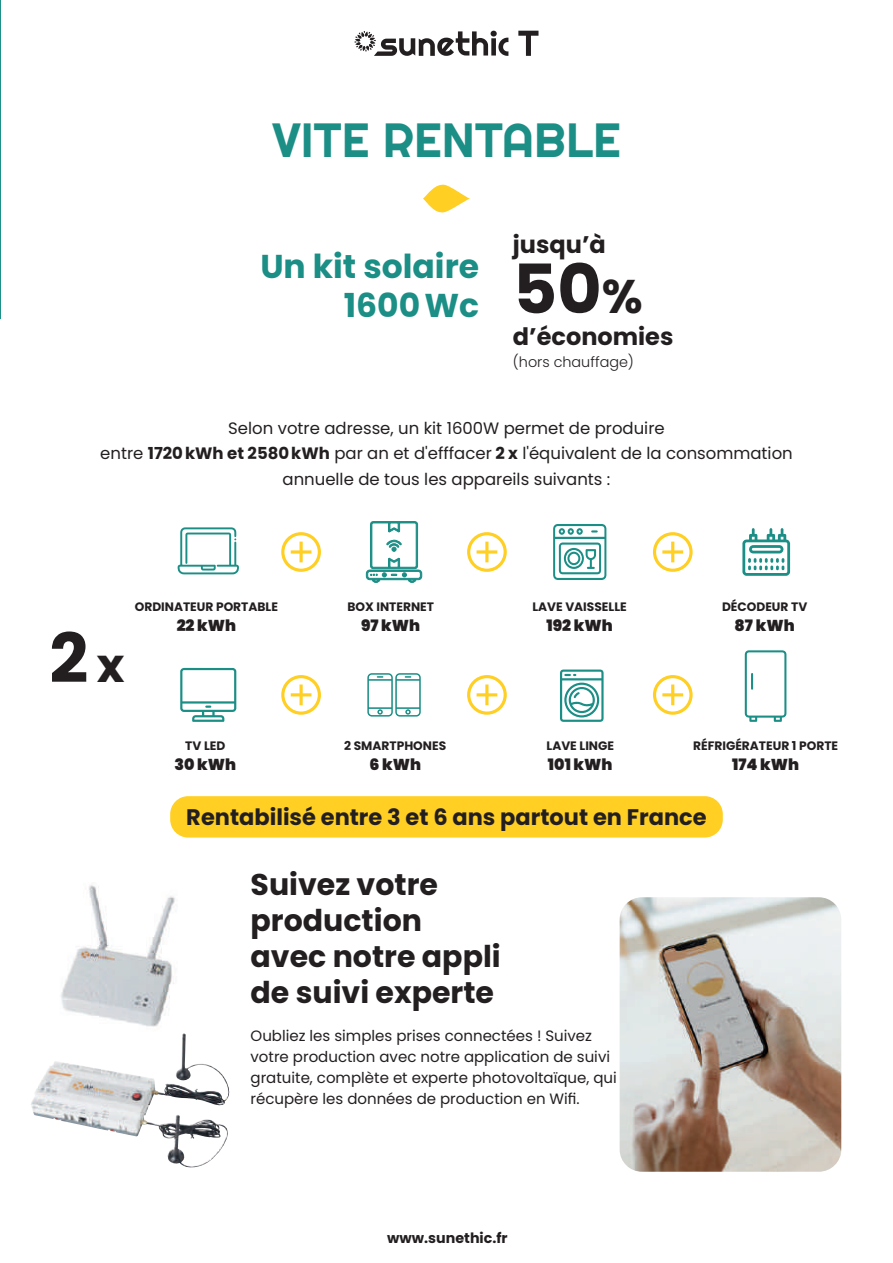
<style>
.page{position:relative;width:893px;height:1263px;background:#fff}
.page>*{position:absolute;margin:0;border:0;box-sizing:border-box;transform-origin:0 0}
.t1{font:700 68.25px "Poppins";color:#231f20}
.t2{font:48px "Righteous";color:#1b8e86}
.t3{font:700 33px "Poppins";color:#1b8e86}
.t4{font:700 30px/36px "Poppins";color:#231f20}
.t5{font:700 24px "Poppins";color:#231f20}
.t6{font:700 22.5px "Poppins";color:#231f20}
.t7{font:16.5px/25.5px "Poppins";color:#231f20;text-align:center}
.t8{font:900 15.75px "Poppins";color:#231f20}
.t9{font:15px/21px "Poppins";color:#231f20}
.t10{font:300 14.4px "Poppins";color:#231f20}
.t11{font:700 14.25px "Poppins";color:#231f20}
.t12{font:700 12.15px "Poppins";color:#231f20}
.s1{font-size:47.1px}
.s2{font-weight:700}
</style>
<div class="page">
<img style="left:61px;top:882px;width:125px;height:153px">
<img style="left:31px;top:1035px;width:198px;height:133px">
<div style="left:170px;top:796px;width:553px;height:41px;background:#ffcf23;border-radius:18px"></div>
<svg style="left:0;top:0;width:1px;height:320px"></svg>
<div style="left:281px;top:532px;width:40px;height:40px;border:3px solid #ffcf23;border-radius:50%"></div>
<svg style="left:299px;top:542px;width:4px;height:20px"></svg>
<svg style="left:291px;top:550px;width:20px;height:4px"></svg>
<div style="left:281px;top:675px;width:40px;height:40px;border:3px solid #ffcf23;border-radius:50%"></div>
<svg style="left:299px;top:684px;width:4px;height:21px"></svg>
<hr style="left:291px;top:693px;width:20px;height:3px;background:#ffcf23">
<div style="left:467px;top:532px;width:40px;height:40px;border:3px solid #ffcf23;border-radius:50%"></div>
<hr style="left:485px;top:542px;width:3px;height:20px;background:#ffcf23">
<svg style="left:477px;top:550px;width:20px;height:4px"></svg>
<div style="left:467px;top:675px;width:40px;height:40px;border:3px solid #ffcf23;border-radius:50%"></div>
<hr style="left:485px;top:684px;width:3px;height:21px;background:#ffcf23">
<hr style="left:477px;top:693px;width:20px;height:3px;background:#ffcf23">
<div style="left:653px;top:532px;width:40px;height:40px;border:3px solid #ffcf23;border-radius:50%"></div>
<hr style="left:671px;top:542px;width:3px;height:20px;background:#ffcf23">
<svg style="left:662px;top:550px;width:21px;height:4px"></svg>
<div style="left:653px;top:675px;width:40px;height:40px;border:3px solid #ffcf23;border-radius:50%"></div>
<hr style="left:671px;top:684px;width:3px;height:21px;background:#ffcf23">
<hr style="left:662px;top:693px;width:21px;height:3px;background:#ffcf23">
<svg style="left:423px;top:184px;width:47px;height:29px"></svg>
<svg style="left:177px;top:527px;width:62px;height:47px"></svg>
<svg style="left:180px;top:668px;width:56px;height:54px"></svg>
<svg style="left:366px;top:521px;width:57px;height:62px"></svg>
<svg style="left:367px;top:673px;width:54px;height:44px"></svg>
<svg style="left:553px;top:524px;width:53px;height:56px"></svg>
<svg style="left:560px;top:669px;width:44px;height:53px"></svg>
<svg style="left:742px;top:528px;width:48px;height:48px"></svg>
<svg style="left:745px;top:650px;width:41px;height:72px"></svg>
<img style="left:620px;top:897px;width:221px;height:275px">
<svg style="left:354px;top:31px;width:154px;height:25px"></svg>
<svg style="left:518px;top:31px;width:20px;height:25px"></svg>
<h2 class="t2" style="left:272px;top:110px;width:350px">VITE RENTABLE</h2>
<h3 class="t5" style="left:513px;top:231px;width:94px">jusqu’à</h3>
<h3 class="t3" style="left:260px;top:247px;width:220px">Un kit solaire</h3>
<h1 class="t1" style="left:513px;top:250px;width:131px">50<span class="s1">%</span></h1>
<h3 class="t3" style="left:344px;top:286px;width:137px">1600Wc</h3>
<h3 class="t5" style="left:513px;top:322px;width:162px">d’économies</h3>
<p class="t10" style="left:513px;top:354px;width:123px">(hors chauffage)</p>
<p class="t7" style="left:100px;top:415px;width:694px">Selon votre adresse, un kit 1600W permet de produire<br>entre <span class="s2">1720kWh et 2580kWh</span> par an et d'efffacer <span class="s2">2 x</span> l'équivalent de la consommation annuelle de tous les appareils suivants :</p>
<h1 class="t1" style="left:49px;top:619px;width:77px">2<span class="s1">x</span></h1>
<p class="t12" style="left:135px;top:599px;width:145px">ORDINATEUR PORTABLE</p>
<p class="t8" style="left:177px;top:616px;width:61px">22 kWh</p>
<p class="t12" style="left:347px;top:599px;width:88px">BOX INTERNET</p>
<p class="t8" style="left:361px;top:616px;width:61px">97 kWh</p>
<p class="t12" style="left:532px;top:599px;width:96px">LAVE VAISSELLE</p>
<p class="t8" style="left:546px;top:616px;width:68px">192 kWh</p>
<p class="t12" style="left:722px;top:599px;width:87px">DÉCODEUR TV</p>
<p class="t8" style="left:735px;top:616px;width:62px">87 kWh</p>
<p class="t12" style="left:185px;top:738px;width:42px">TV LED</p>
<p class="t8" style="left:174px;top:755px;width:63px">30 kWh</p>
<p class="t12" style="left:344px;top:738px;width:103px">2 SMARTPHONES</p>
<p class="t8" style="left:369px;top:755px;width:53px">6 kWh</p>
<p class="t12" style="left:546px;top:738px;width:69px">LAVE LINGE</p>
<p class="t8" style="left:548px;top:755px;width:66px">101 kWh</p>
<p class="t12" style="left:693px;top:738px;width:146px">RÉFRIGÉRATEUR 1 PORTE</p>
<p class="t8" style="left:732px;top:755px;width:69px">174 kWh</p>
<h3 class="t6" style="left:186px;top:804px;width:522px">Rentabilisé entre 3 et 6 ans partout en France</h3>
<h3 class="t4" style="left:251px;top:866px;width:252px">Suivez votre production avec notre appli de suivi experte</h3>
<p class="t9" style="left:251px;top:1025px;width:368px">Oubliez les simples prises connectées ! Suivez votre production avec notre application de suivi gratuite, complète et experte photovoltaïque, qui récupère les données de production en Wifi.</p>
<p class="t11" style="left:387px;top:1230px;width:122px">www.sunethic.fr</p>
</div>
